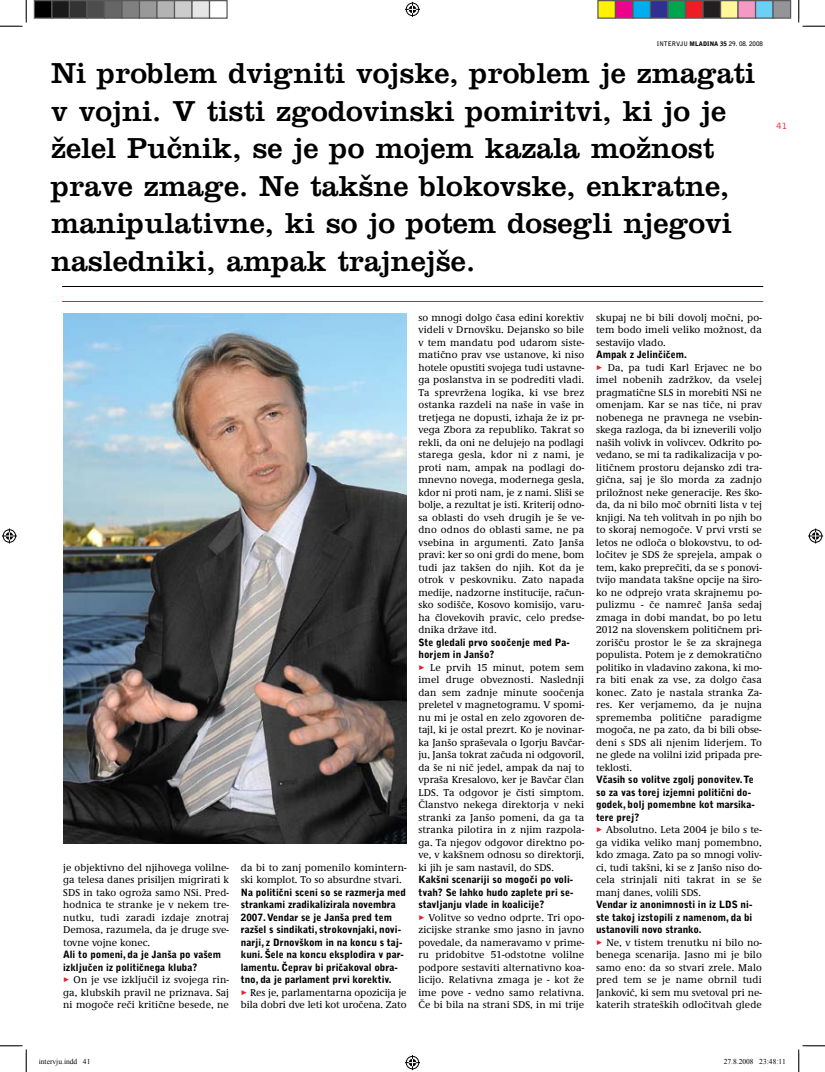
<style>
.page{position:relative;width:825px;height:1072px;background:#fff}
.page>*{position:absolute;margin:0;border:0;box-sizing:border-box;transform-origin:0 0}
.t1{font:30px/37.5px "Clarendon Medium CE";color:#000}
.t2{font:10.25px/12.5px "Demos LT Medium CE";letter-spacing:.005em;color:#000;text-align:justify}
.t3{font:10px/12.5px "Bell Gothic Black CE";color:#000}
.t4{font:10px "Bell Gothic Light CE";color:#ed1c24}
.t5{font:7.5px "Times New Roman";color:#000}
.t6{font:6.25px "Bell Gothic Bold CE";color:#000}
.s1{font-family:"Bell Gothic Black CE"}
.s2{font-family:"FF Dingbests";font-size:10px;color:#ed1c24}
</style>
<div class="page">
<hr style="left:62px;top:301px;width:701px;height:1px;background:#ed1c24">
<hr style="left:62px;top:286px;width:701px;height:1px;background:#000">
<img style="left:63px;top:313px;width:343px;height:531px">
<svg style="left:0;top:0;width:27px;height:27px"></svg>
<svg style="left:0;top:1045px;width:27px;height:27px"></svg>
<svg style="left:798px;top:0;width:26px;height:27px"></svg>
<svg style="left:798px;top:1045px;width:26px;height:27px"></svg>
<svg style="left:405px;top:2px;width:15px;height:15px"></svg>
<svg style="left:405px;top:1055px;width:15px;height:15px"></svg>
<svg style="left:2px;top:528px;width:15px;height:15px"></svg>
<svg style="left:808px;top:528px;width:14px;height:15px"></svg>
<div style="left:34px;top:1px;width:18px;height:17px;background:#000"></div>
<div style="left:34px;top:0;width:18px;height:19px;border:1px solid #595959"></div>
<div style="left:52px;top:1px;width:17px;height:17px;background:#1a1a1a"></div>
<div style="left:51px;top:0;width:19px;height:19px;border:1px solid #595959"></div>
<div style="left:69px;top:1px;width:18px;height:17px;background:#333"></div>
<div style="left:69px;top:0;width:19px;height:19px;border:1px solid #595959"></div>
<div style="left:87px;top:1px;width:17px;height:17px;background:#4d4d4d"></div>
<div style="left:86px;top:0;width:19px;height:19px;border:1px solid #595959"></div>
<div style="left:104px;top:1px;width:18px;height:17px;background:#666"></div>
<div style="left:104px;top:0;width:18px;height:19px;border:1px solid #595959"></div>
<div style="left:122px;top:1px;width:17px;height:17px;background:#808080"></div>
<div style="left:121px;top:0;width:19px;height:19px;border:1px solid #595959"></div>
<div style="left:139px;top:1px;width:18px;height:17px;background:#999"></div>
<div style="left:139px;top:0;width:19px;height:19px;border:1px solid #595959"></div>
<div style="left:157px;top:1px;width:17px;height:17px;background:#b3b3b3"></div>
<div style="left:156px;top:0;width:19px;height:19px;border:1px solid #595959"></div>
<div style="left:174px;top:1px;width:18px;height:17px;background:#ccc"></div>
<div style="left:174px;top:0;width:18px;height:19px;border:1px solid #595959"></div>
<div style="left:192px;top:1px;width:17px;height:17px;background:#e6e6e6"></div>
<div style="left:191px;top:0;width:19px;height:19px;border:1px solid #595959"></div>
<div style="left:209px;top:0;width:19px;height:19px;border:1px solid #595959"></div>
<div style="left:598px;top:1px;width:17px;height:17px;background:#fff101"></div>
<div style="left:597px;top:0;width:19px;height:19px;border:1px solid #595959"></div>
<div style="left:615px;top:1px;width:17px;height:17px;background:#ed028c"></div>
<div style="left:614px;top:0;width:19px;height:19px;border:1px solid #595959"></div>
<div style="left:632px;top:1px;width:18px;height:17px;background:#00aeef"></div>
<div style="left:632px;top:0;width:19px;height:19px;border:1px solid #595959"></div>
<div style="left:650px;top:1px;width:18px;height:17px;background:#2e3092"></div>
<div style="left:649px;top:0;width:19px;height:19px;border:1px solid #595959"></div>
<div style="left:668px;top:1px;width:17px;height:17px;background:#00a54f"></div>
<div style="left:667px;top:0;width:19px;height:19px;border:1px solid #595959"></div>
<div style="left:685px;top:1px;width:17px;height:17px;background:#ee1d23"></div>
<div style="left:684px;top:0;width:19px;height:19px;border:1px solid #595959"></div>
<div style="left:702px;top:1px;width:18px;height:17px;background:#231f20"></div>
<div style="left:702px;top:0;width:19px;height:19px;border:1px solid #595959"></div>
<div style="left:720px;top:1px;width:18px;height:17px;background:#fff79a"></div>
<div style="left:719px;top:0;width:19px;height:19px;border:1px solid #595959"></div>
<div style="left:738px;top:1px;width:17px;height:17px;background:#f499c2"></div>
<div style="left:737px;top:0;width:19px;height:19px;border:1px solid #595959"></div>
<div style="left:755px;top:1px;width:17px;height:17px;background:#6bcff6"></div>
<div style="left:754px;top:0;width:19px;height:19px;border:1px solid #595959"></div>
<div style="left:772px;top:1px;width:18px;height:17px;background:#939598"></div>
<div style="left:772px;top:0;width:19px;height:19px;border:1px solid #595959"></div>
<p class="t6" style="left:656px;top:40px;width:108px">INTERVJU <span class="s1">MLADINA 35</span> 29. 08. 2008</p>
<p class="t1" style="left:51px;top:54px;width:705px">Ni problem dvigniti vojske, problem je zmagati v vojni. V tisti zgodovinski pomiritvi, ki jo je želel Pučnik, se je po mojem kazala možnost prave zmage. Ne takšne blokovske, enkratne, manipulativne, ki so jo potem dosegli njegovi nasledniki, ampak trajnejše.</p>
<p class="t4" style="left:776px;top:120px;width:13px">41</p>
<p class="t2" style="left:63px;top:861px;width:167px">je objektivno del njihovega volilne&shy;ga telesa danes prisiljen migrirati k SDS in tako ogroža samo NSi. Pred&shy;hodnica te stranke je v nekem tre&shy;nutku, tudi zaradi izdaje znotraj Demosa, razumela, da je druge sve&shy;tovne vojne konec.</p>
<p class="t3" style="left:63px;top:948px;width:159px">Ali to pomeni, da je Janša po vašem izključen iz političnega kluba?</p>
<p class="t2" style="left:63px;top:974px;width:167px"><span class="s2">&gt;</span> On je vse izključil iz svojega rin&shy;ga, klubskih pravil ne priznava. Saj ni mogoče reči kritične besede, ne</p>
<p class="t2" style="left:241px;top:861px;width:167px">da bi to zanj pomenilo komintern&shy;ski komplot. To so absurdne stvari.</p>
<p class="t3" style="left:241px;top:886px;width:167px">Na politični sceni so se razmerja med strankami zradikalizirala novembra 2007. Vendar se je Janša pred tem razšel s sindikati, strokovnjaki, novi&shy;narji, z Drnovškom in na koncu s taj&shy;kuni. Šele na koncu eksplodira v par&shy;lamentu. Čeprav bi pričakoval obra&shy;tno, da je parlament prvi korektiv.</p>
<p class="t2" style="left:241px;top:986px;width:167px"><span class="s2">&gt;</span> Res je, parlamentarna opozicija je bila dobri dve leti kot uročena. Zato</p>
<p class="t2" style="left:418px;top:311px;width:167px">so mnogi dolgo časa edini korektiv videli v Drnovšku. Dejansko so bile v tem mandatu pod udarom siste&shy;matično prav vse ustanove, ki niso hotele opustiti svojega tudi ustavne&shy;ga poslanstva in se podrediti vladi.<br>Ta sprevržena logika, ki vse brez ostanka razdeli na naše in vaše in tretjega ne dopusti, izhaja že iz pr&shy;vega Zbora za republiko. Takrat so rekli, da oni ne delujejo na podlagi starega gesla, kdor ni z nami, je proti nam, ampak na podlagi do&shy;mnevno novega, modernega gesla, kdor ni proti nam, je z nami. Sliši se bolje, a rezultat je isti. Kriterij odno&shy;sa oblasti do vseh drugih je še ve&shy;dno odnos do oblasti same, ne pa vsebina in argumenti. Zato Janša pravi: ker so oni grdi do mene, bom tudi jaz takšen do njih. Kot da je otrok v peskovniku. Zato napada medije, nadzorne institucije, račun&shy;sko sodišče, Kosovo komisijo, varu&shy;ha človekovih pravic, celo predse&shy;dnika države itd.</p>
<p class="t3" style="left:418px;top:636px;width:153px">Ste gledali prvo soočenje med Pa&shy;horjem in Janšo?</p>
<p class="t2" style="left:418px;top:661px;width:167px"><span class="s2">&gt;</span> Le prvih 15 minut, potem sem imel druge obveznosti. Naslednji dan sem zadnje minute soočenja preletel v magnetogramu. V spomi&shy;nu mi je ostal en zelo zgovoren de&shy;tajl, ki je ostal prezrt. Ko je novinar&shy;ka Janšo spraševala o Igorju Bavčar&shy;ju, Janša tokrat začuda ni odgovoril, da še ni nič jedel, ampak da naj to vpraša Kresalovo, ker je Bavčar član LDS. Ta odgovor je čisti simptom.<br>Članstvo nekega direktorja v neki stranki za Janšo pomeni, da ga ta stranka pilotira in z njim razpola&shy;ga. Ta njegov odgovor direktno po&shy;ve, v kakšnem odnosu so direktorji, ki jih je sam nastavil, do SDS.</p>
<p class="t3" style="left:418px;top:873px;width:156px;text-align:justify">Kakšni scenariji so mogoči po voli&shy;tvah? Se lahko hudo zaplete pri se&shy;stavljanju vlade in koalicije?</p>
<p class="t2" style="left:418px;top:911px;width:167px"><span class="s2">&gt;</span> Volitve so vedno odprte. Tri opo&shy;zicijske stranke smo jasno in javno povedale, da nameravamo v prime&shy;ru pridobitve 51-odstotne volilne podpore sestaviti alternativno koa&shy;licijo. Relativna zmaga je - kot že ime pove - vedno samo relativna.<br>Če bi bila na strani SDS, in mi trije</p>
<p class="t2" style="left:596px;top:311px;width:167px">skupaj ne bi bili dovolj močni, po&shy;tem bodo imeli veliko možnost, da sestavijo vlado.</p>
<p class="t3" style="left:596px;top:348px;width:92px">Ampak z Jelinčičem.</p>
<p class="t2" style="left:596px;top:361px;width:167px"><span class="s2">&gt;</span> Da, pa tudi Karl Erjavec ne bo imel nobenih zadržkov, da vselej pragmatične SLS in morebiti NSi ne omenjam. Kar se nas tiče, ni prav nobenega ne pravnega ne vsebin&shy;skega razloga, da bi izneverili voljo naših volivk in volivcev. Odkrito po&shy;vedano, se mi ta radikalizacija v po&shy;litičnem prostoru dejansko zdi tra&shy;gična, saj je šlo morda za zadnjo priložnost neke generacije. Res ško&shy;da, da ni bilo moč obrniti lista v tej knjigi. Na teh volitvah in po njih bo to skoraj nemogoče. V prvi vrsti se letos ne odloča o blokovstvu, to od&shy;ločitev je SDS že sprejela, ampak o tem, kako preprečiti, da se s ponovi&shy;tvijo mandata takšne opcije na širo&shy;ko ne odprejo vrata skrajnemu po&shy;pulizmu - če namreč Janša sedaj zmaga in dobi mandat, bo po letu 2012 na slovenskem političnem pri&shy;zorišču prostor le še za skrajnega populista. Potem je z demokratično politiko in vladavino zakona, ki mo&shy;ra biti enak za vse, za dolgo časa konec. Zato je nastala stranka Za&shy;res. Ker verjamemo, da je nujna sprememba politične paradigme mogoča, ne pa zato, da bi bili obse&shy;deni s SDS ali njenim liderjem. To ne glede na volilni izid pripada pre&shy;teklosti.</p>
<p class="t3" style="left:596px;top:773px;width:160px">Včasih so volitve zgolj ponovitev. Te so za vas torej izjemni politični do&shy;godek, bolj pomembne kot marsika&shy;tere prej?</p>
<p class="t2" style="left:596px;top:824px;width:167px"><span class="s2">&gt;</span> Absolutno. Leta 2004 je bilo s te&shy;ga vidika veliko manj pomembno, kdo zmaga. Zato pa so mnogi voliv&shy;ci, tudi takšni, ki se z Janšo niso do&shy;cela strinjali niti takrat in se še manj danes, volili SDS.</p>
<p class="t3" style="left:596px;top:898px;width:158px;text-align:justify">Vendar iz anonimnosti in iz LDS ni&shy;ste takoj izstopili z namenom, da bi ustanovili novo stranko.</p>
<p class="t2" style="left:596px;top:936px;width:167px"><span class="s2">&gt;</span> Ne, v tistem trenutku ni bilo no&shy;benega scenarija. Jasno mi je bilo samo eno: da so stvari zrele. Malo pred tem se je name obrnil tudi Janković, ki sem mu svetoval pri ne&shy;katerih strateških odločitvah glede</p>
<p class="t5" style="left:39px;top:1057px;width:53px">intervju.indd 41</p>
<p class="t5" style="left:723px;top:1057px;width:64px">27.8.2008 23:48:11</p>
</div>
